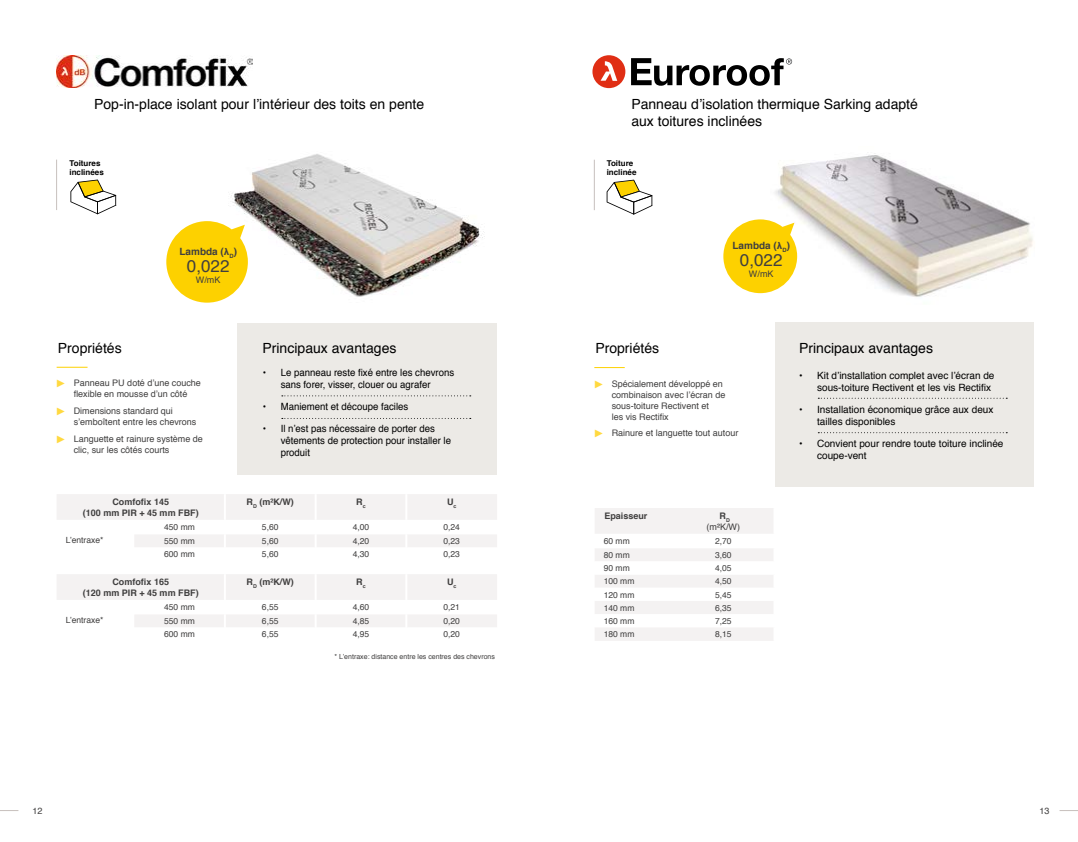
<style>
.page{position:relative;width:1078px;height:842px;background:#fff}
.page>*{position:absolute;margin:0;border:0;box-sizing:border-box;transform-origin:0 0}
.t1{font:700 26px "Helvetica";color:#ffd940}
.t2{font:17px "Helvetica";color:#403f3f}
.t3{font:14px/17px "Helvetica";color:#000}
.t4{font:10px/12px "Helvetica";color:#000}
.t5{font:10px/12px "Helvetica";color:#000;text-align:center;scale:.96 1}
.t6{font:700 10px "Helvetica";color:#403f3f}
.t7{font:9px/11px "Helvetica";color:#403f3f}
.t8{font:700 9px/11px "Helvetica";color:#403f3f;text-align:center}
.t9{font:8.5px "Helvetica";color:#403f3f}
.t10{font:700 8px/9px "Helvetica";color:#000}
.t11{font:7px "Helvetica";color:#403f3f}
.s1{font-weight:700}
</style>
<div class="page">
<svg style="left:1059px;top:810px;width:18px;height:1px"></svg>
<svg style="left:0;top:810px;width:18px;height:1px"></svg>
<img style="left:231px;top:154px;width:254px;height:143px">
<div style="left:237px;top:324px;width:260px;height:151px;background:#eceae6"></div>
<svg style="left:282px;top:395px;width:188px;height:1px"></svg>
<svg style="left:282px;top:418px;width:188px;height:1px"></svg>
<hr style="left:57px;top:367px;width:30px;height:1px;background:#fdd100">
<svg style="left:70px;top:180px;width:46px;height:34px"></svg>
<hr style="left:56px;top:160px;width:1px;height:50px;background:#c7c0bd">
<svg style="left:57px;top:494px;width:440px;height:53px"></svg>
<svg style="left:57px;top:574px;width:440px;height:53px"></svg>
<img style="left:57px;top:56px;width:195px;height:32px">
<svg style="left:166px;top:221px;width:82px;height:82px"></svg>
<img style="left:762px;top:153px;width:271px;height:144px">
<div style="left:775px;top:322px;width:258px;height:164px;background:#eceae6"></div>
<hr style="left:593px;top:160px;width:1px;height:50px;background:#c7c0bd">
<svg style="left:606px;top:180px;width:46px;height:35px"></svg>
<svg style="left:818px;top:398px;width:188px;height:1px"></svg>
<svg style="left:818px;top:432px;width:188px;height:1px"></svg>
<hr style="left:594px;top:367px;width:30px;height:1px;background:#fdd100">
<svg style="left:723px;top:219px;width:74px;height:74px"></svg>
<div style="left:592px;top:55px;width:33px;height:33px;background:#e02e14;border-radius:50%"></div>
<svg style="left:600px;top:61px;width:17px;height:20px"></svg>
<svg style="left:631px;top:58px;width:160px;height:28px"></svg>
<svg style="left:595px;top:508px;width:178px;height:133px"></svg>
<h3 class="t3" style="left:94px;top:96px;width:331px">Pop-in-place isolant pour l’intérieur des toits en pente</h3>
<p class="t10" style="left:69px;top:158px;width:36px">Toitures inclinées</p>
<p class="t6" style="left:179px;top:243px;width:59px">Lambda (λ<sub>D</sub>)</p>
<h2 class="t2" style="left:187px;top:253px;width:44px">0,022</h2>
<p class="t7" style="left:196px;top:274px;width:26px">W/mK</p>
<h3 class="t3" style="left:58px;top:340px;width:65px">Propriétés</h3>
<h1 class="t1" style="left:51px;top:363px;width:19px">‣</h1>
<p class="t7" style="left:74px;top:378px;width:129px">Panneau PU doté d’une couche flexible en mousse d’un côté</p>
<h1 class="t1" style="left:51px;top:391px;width:19px">‣</h1>
<p class="t7" style="left:74px;top:406px;width:124px">Dimensions standard qui s’emboîtent entre les chevrons</p>
<h1 class="t1" style="left:51px;top:418px;width:19px">‣</h1>
<p class="t7" style="left:74px;top:433px;width:131px">Languette et rainure système de clic, sur les côtés courts</p>
<h3 class="t3" style="left:262px;top:340px;width:135px">Principaux avantages</h3>
<p class="t5" style="left:262px;top:367px;width:201px">• Le panneau reste fixé entre les chevrons sans forer, visser, clouer ou agrafer</p>
<p class="t5" style="left:262px;top:401px;width:153px">• Maniement et découpe faciles</p>
<p class="t5" style="left:280px;top:423px;width:179px;text-align:left;text-indent:-18px">• Il n’est pas nécessaire de porter des vêtements de protection pour installer le produit</p>
<p class="t8" style="left:83px;top:496px;width:117px">Comfofix 145<br>(100 mm PIR + 45 mm FBF)</p>
<p class="t8" style="left:246px;top:496px;width:49px">R<sub>D</sub> (m²K/W)</p>
<p class="t8" style="left:356px;top:496px;width:11px">R<sub>c</sub></p>
<p class="t8" style="left:447px;top:496px;width:11px">U<sub>c</sub></p>
<p class="t9" style="left:66px;top:534px;width:39px">L’entraxe*</p>
<p class="t9" style="left:164px;top:520px;width:32px">450 mm</p>
<p class="t9" style="left:262px;top:520px;width:18px">5,60</p>
<p class="t9" style="left:352px;top:520px;width:18px">4,00</p>
<p class="t9" style="left:443px;top:520px;width:18px">0,24</p>
<p class="t9" style="left:164px;top:534px;width:32px">550 mm</p>
<p class="t9" style="left:262px;top:534px;width:18px">5,60</p>
<p class="t9" style="left:352px;top:534px;width:18px">4,20</p>
<p class="t9" style="left:443px;top:534px;width:18px">0,23</p>
<p class="t9" style="left:164px;top:548px;width:32px">600 mm</p>
<p class="t9" style="left:262px;top:548px;width:18px">5,60</p>
<p class="t9" style="left:352px;top:548px;width:18px">4,30</p>
<p class="t9" style="left:443px;top:548px;width:18px">0,23</p>
<p class="t8" style="left:83px;top:576px;width:117px">Comfofix 165<br>(120 mm PIR + 45 mm FBF)</p>
<p class="t8" style="left:246px;top:576px;width:49px">R<sub>D</sub> (m²K/W)</p>
<p class="t8" style="left:356px;top:576px;width:11px">R<sub>c</sub></p>
<p class="t8" style="left:447px;top:576px;width:11px">U<sub>c</sub></p>
<p class="t9" style="left:66px;top:614px;width:39px">L’entraxe*</p>
<p class="t9" style="left:164px;top:600px;width:32px">450 mm</p>
<p class="t9" style="left:262px;top:600px;width:18px">6,55</p>
<p class="t9" style="left:352px;top:600px;width:18px">4,60</p>
<p class="t9" style="left:443px;top:600px;width:18px">0,21</p>
<p class="t9" style="left:164px;top:614px;width:32px">550 mm</p>
<p class="t9" style="left:262px;top:614px;width:18px">6,55</p>
<p class="t9" style="left:352px;top:614px;width:18px">4,85</p>
<p class="t9" style="left:443px;top:614px;width:18px">0,20</p>
<p class="t9" style="left:164px;top:628px;width:32px">600 mm</p>
<p class="t9" style="left:262px;top:628px;width:18px">6,55</p>
<p class="t9" style="left:352px;top:628px;width:18px">4,95</p>
<p class="t9" style="left:443px;top:628px;width:18px">0,20</p>
<p class="t11" style="left:334px;top:651px;width:162px">* L’entraxe: distance entre les centres des chevrons</p>
<h3 class="t3" style="left:631px;top:96px;width:288px">Panneau d’isolation thermique Sarking adapté aux toitures inclinées</h3>
<p class="t10" style="left:606px;top:158px;width:31px">Toiture inclinée</p>
<p class="t6" style="left:732px;top:237px;width:59px">Lambda (λ<sub>D</sub>)</p>
<h2 class="t2" style="left:739px;top:247px;width:44px">0,022</h2>
<p class="t7" style="left:748px;top:268px;width:26px">W/mK</p>
<h3 class="t3" style="left:595px;top:340px;width:65px">Propriétés</h3>
<h1 class="t1" style="left:589px;top:363px;width:19px">‣</h1>
<p class="t7" style="left:611px;top:378px;width:115px">Spécialement développé en combinaison avec l’écran de sous-toiture Rectivent et<br>les vis Rectifix</p>
<h1 class="t1" style="left:589px;top:413px;width:19px">‣</h1>
<p class="t7" style="left:611px;top:428px;width:128px">Rainure et languette tout autour</p>
<p class="t8" style="left:604px;top:510px;width:45px">Epaisseur</p>
<p class="t7" style="left:706px;top:510px;width:35px;text-align:center"><span class="s1">R</span><sub>D </sub>(m²K/W)</p>
<p class="t9" style="left:603px;top:534px;width:27px">60 mm</p>
<p class="t9" style="left:715px;top:534px;width:18px">2,70</p>
<p class="t9" style="left:603px;top:548px;width:27px">80 mm</p>
<p class="t9" style="left:715px;top:548px;width:18px">3,60</p>
<p class="t9" style="left:603px;top:562px;width:27px">90 mm</p>
<p class="t9" style="left:715px;top:562px;width:18px">4,05</p>
<p class="t9" style="left:603px;top:575px;width:32px">100 mm</p>
<p class="t9" style="left:715px;top:575px;width:18px">4,50</p>
<p class="t9" style="left:603px;top:588px;width:32px">120 mm</p>
<p class="t9" style="left:715px;top:588px;width:18px">5,45</p>
<p class="t9" style="left:603px;top:601px;width:32px">140 mm</p>
<p class="t9" style="left:715px;top:601px;width:18px">6,35</p>
<p class="t9" style="left:603px;top:614px;width:32px">160 mm</p>
<p class="t9" style="left:715px;top:614px;width:18px">7,25</p>
<p class="t9" style="left:603px;top:627px;width:32px">180 mm</p>
<p class="t9" style="left:715px;top:627px;width:18px">8,15</p>
<h3 class="t3" style="left:799px;top:340px;width:135px">Principaux avantages</h3>
<p class="t4" style="left:817px;top:369px;width:179px;text-indent:-18px">• Kit d’installation complet avec l’écran de sous-toiture Rectivent et les vis Rectifix</p>
<p class="t4" style="left:817px;top:403px;width:178px;text-indent:-18px">• Installation économique grâce aux deux tailles disponibles</p>
<p class="t4" style="left:817px;top:437px;width:188px;text-indent:-18px">• Convient pour rendre toute toiture inclinée coupe-vent</p>
<p class="t7" style="left:33px;top:805px;width:12px">12</p>
<p class="t7" style="left:1039px;top:805px;width:12px">13</p>
</div>
